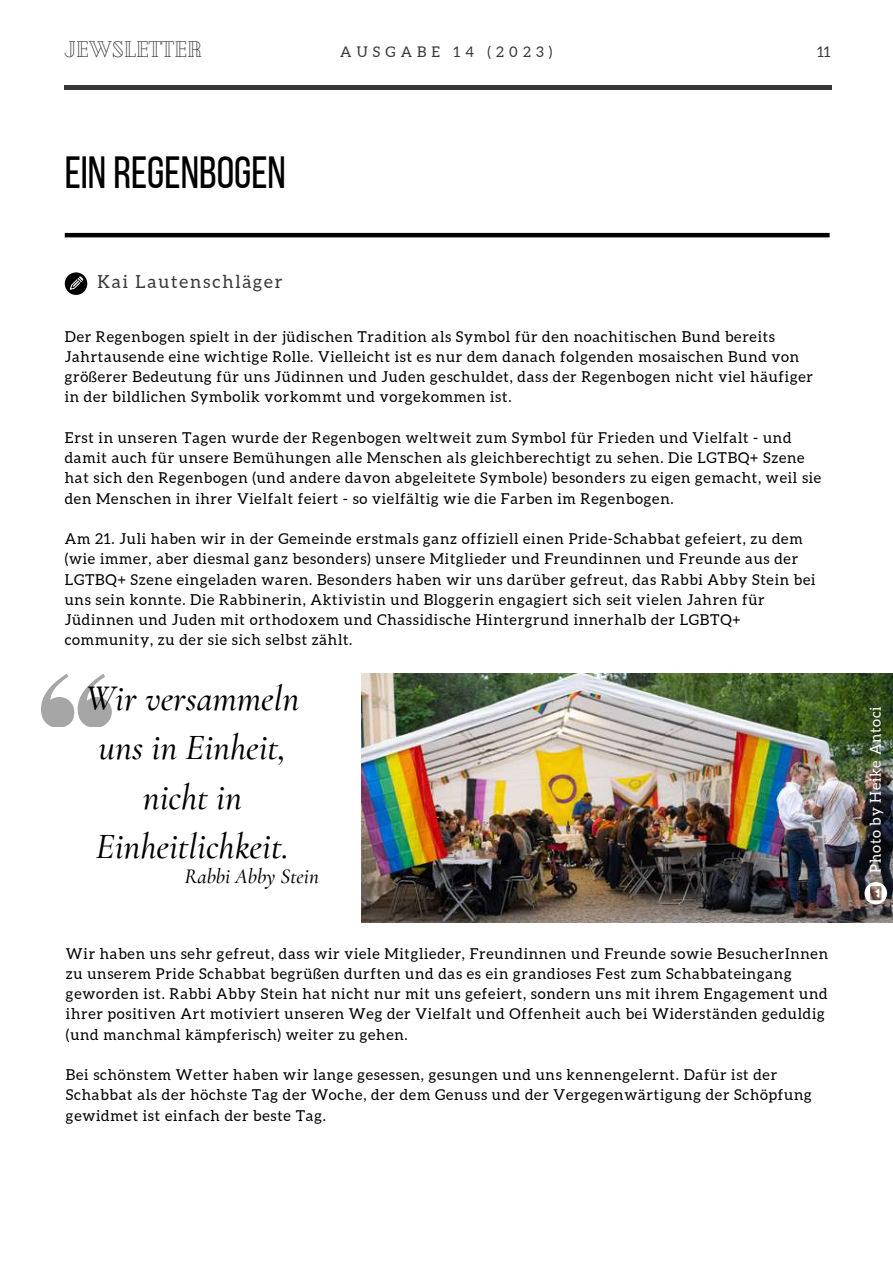
<style>
.page{position:relative;width:893px;height:1264px;background:#fff}
.page>*{position:absolute;margin:0;border:0;box-sizing:border-box;transform-origin:0 0}
.t1{font:45px "Bebas Neue";color:#000}
.t2{font:italic 500 36px/49.5px "Cormorant Garamond";color:#000;text-align:center}
.t3{font:22.5px "Cheque";color:#393939}
.t4{font:italic 500 21px "Cormorant Garamond";color:#000}
.t5{font:18px "Aleo";letter-spacing:.1em;color:#393939}
.t6{font:15px/20.2px "Aleo";letter-spacing:.05em;color:#000}
.t7{font:15px "Aleo";letter-spacing:.05em;color:#fff}
.t8{font:14.7px "Aleo";letter-spacing:.35em;color:#393939}
</style>
<div class="page">
<hr style="left:65px;top:86px;width:766px;height:3px;background:#393939">
<svg style="left:65px;top:272px;width:22px;height:23px"></svg>
<hr style="left:65px;top:233px;width:764px;height:4px;background:#000">
<svg style="left:41px;top:674px;width:71px;height:52px"></svg>
<img style="left:362px;top:674px;width:530px;height:248px">
<svg style="left:864px;top:882px;width:23px;height:22px"></svg>
<h3 class="t3" style="left:65px;top:34px;width:139px">JEWSLETTER</h3>
<p class="t8" style="left:340px;top:44px;width:214px">AUSGABE 14 (2023)</p>
<p class="t8" style="left:817px;top:44px;width:15px">11</p>
<h1 class="t1" style="left:65px;top:154px;width:223px">EIN REGENBOGEN</h1>
<p class="t5" style="left:97px;top:271px;width:187px">Kai Lautenschläger</p>
<p class="t6" style="left:65px;top:326px;width:749px">Der Regenbogen spielt in der jüdischen Tradition als Symbol für den noachitischen Bund bereits Jahrtausende eine wichtige Rolle. Vielleicht ist es nur dem danach folgenden mosaischen Bund von größerer Bedeutung für uns Jüdinnen und Juden geschuldet, dass der Regenbogen nicht viel häufiger in der bildlichen Symbolik vorkommt und vorgekommen ist.</p>
<p class="t6" style="left:65px;top:427px;width:758px">Erst in unseren Tagen wurde der Regenbogen weltweit zum Symbol für Frieden und Vielfalt - und damit auch für unsere Bemühungen alle Menschen als gleichberechtigt zu sehen. Die LGTBQ+ Szene hat sich den Regenbogen (und andere davon abgeleitete Symbole) besonders zu eigen gemacht, weil sie den Menschen in ihrer Vielfalt feiert - so vielfältig wie die Farben im Regenbogen.</p>
<p class="t6" style="left:65px;top:528px;width:752px">Am 21. Juli haben wir in der Gemeinde erstmals ganz offiziell einen Pride-Schabbat gefeiert, zu dem (wie immer, aber diesmal ganz besonders) unsere Mitglieder und Freundinnen und Freunde aus der LGTBQ+ Szene eingeladen waren. Besonders haben wir uns darüber gefreut, das Rabbi Abby Stein bei uns sein konnte. Die Rabbinerin, Aktivistin und Bloggerin engagiert sich seit vielen Jahren für Jüdinnen und Juden mit orthodoxem und Chassidische Hintergrund innerhalb der LGBTQ+ community, zu der sie sich selbst zählt.</p>
<h2 class="t2" style="left:86px;top:673px;width:215px">Wir versammeln uns in Einheit, nicht in<br>Einheitlichkeit.</h2>
<h3 class="t4" style="left:184px;top:863px;width:136px">Rabbi Abby Stein</h3>
<p class="t6" style="left:66px;top:943px;width:763px">Wir haben uns sehr gefreut, dass wir viele Mitglieder, Freundinnen und Freunde sowie BesucherInnen zu unserem Pride Schabbat begrüßen durften und das es ein grandioses Fest zum Schabbateingang geworden ist. Rabbi Abby Stein hat nicht nur mit uns gefeiert, sondern uns mit ihrem Engagement und ihrer positiven Art motiviert unseren Weg der Vielfalt und Offenheit auch bei Widerständen geduldig (und manchmal kämpferisch) weiter zu gehen.</p>
<p class="t6" style="left:66px;top:1064px;width:747px">Bei schönstem Wetter haben wir lange gesessen, gesungen und uns kennengelernt. Dafür ist der<br>Schabbat als der höchste Tag der Woche, der dem Genuss und der Vergegenwärtigung der Schöpfung gewidmet ist einfach der beste Tag.</p>
<p class="t7" style="left:866px;top:872px;width:168px;rotate:-90deg">Photo by Heike Antoci</p>
</div>
